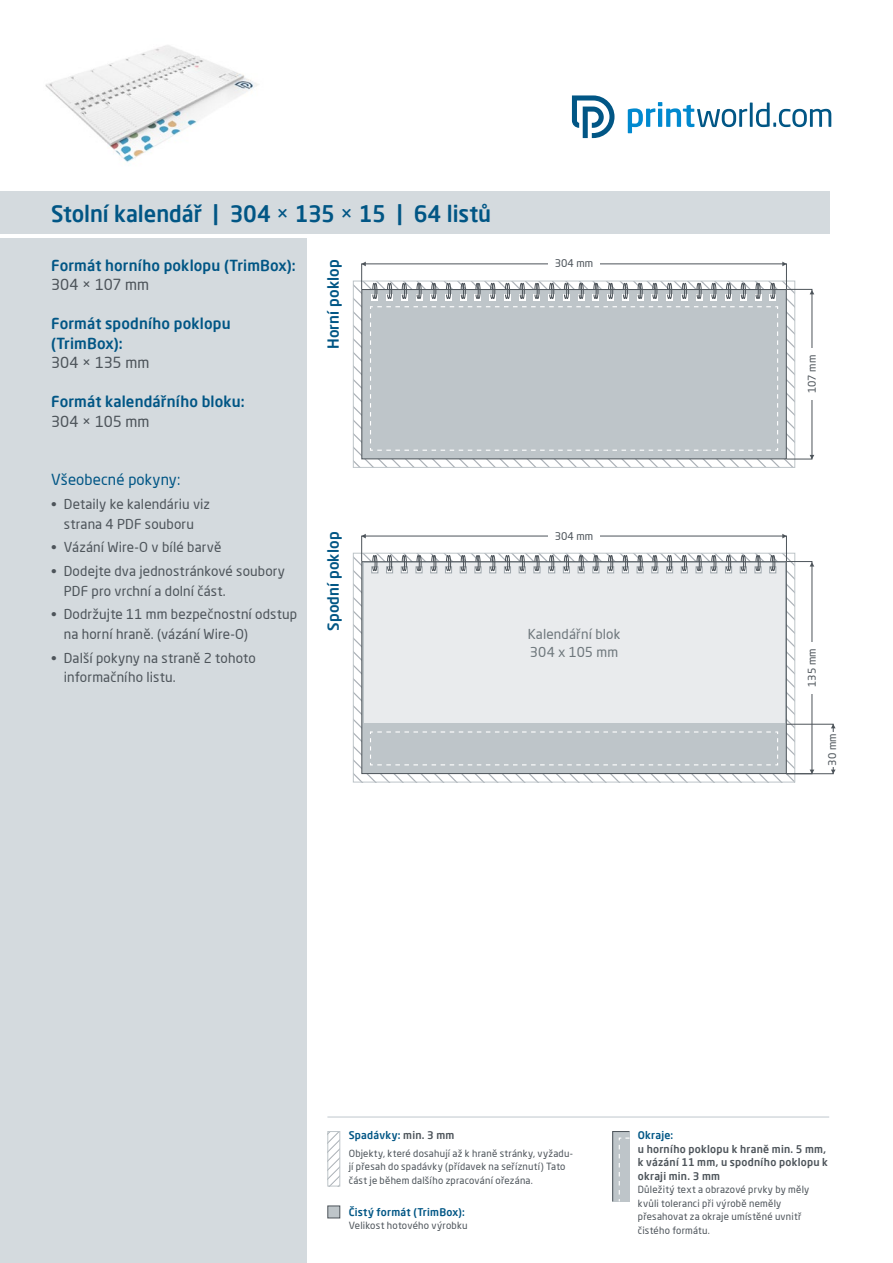
<style>
.page{position:relative;width:893px;height:1263px;background:#fff}
.page>*{position:absolute;margin:0;border:0;box-sizing:border-box;transform-origin:0 0}
.t1{font:500 22.5px "Neo Sans Pro";letter-spacing:-.005em;color:#015685}
.t2{font:500 15px/19.5px "Neo Sans Pro";letter-spacing:.01em;color:#015685}
.t3{font:15px "Neo Sans Pro";color:#4d545a}
.t4{font:15px "Neo Sans Pro";letter-spacing:.01em;color:#015685}
.t5{font:13.5px/19.5px "Neo Sans Pro";letter-spacing:.01em;color:#4d545a}
.t6{font:13.5px/18px "Neo Sans Pro";letter-spacing:.01em;color:#6e777c}
.t7{font:500 10.5px/13.5px "Neo Sans Pro";letter-spacing:.025em;color:#4d545a}
.t8{font:500 10.5px "Neo Sans Pro";letter-spacing:.025em;color:#015685}
.t9{font:10.5px "Neo Sans Pro";color:#4d545a}
.t10{font:9.75px/13.5px "Neo Sans Pro";letter-spacing:.025em;color:#4d545a}
.s1{font-weight:400}
.s2{color:#4d545a}
</style>
<div class="page">
<svg style="left:628px;top:102px;width:203px;height:31px"></svg>
<svg style="left:572px;top:96px;width:42px;height:42px"></svg>
<div style="left:0;top:238px;width:306px;height:1025px;background:#d4dade"></div>
<div style="left:0;top:191px;width:829px;height:43px;background:#d4dade"></div>
<svg style="left:329px;top:1133px;width:9px;height:51px"></svg>
<div style="left:327px;top:1131px;width:13px;height:55px;border:1px solid #bec5c9"></div>
<svg style="left:612px;top:1131px;width:18px;height:71px"></svg>
<hr style="left:327px;top:1116px;width:502px;height:2px;background:#d4dade">
<div style="left:327px;top:1205px;width:13px;height:13px;background:#bec5c9;border:1px solid #4d545a"></div>
<svg style="left:810px;top:290px;width:4px;height:4px"></svg>
<svg style="left:810px;top:562px;width:4px;height:4px"></svg>
<svg style="left:810px;top:455px;width:4px;height:4px"></svg>
<svg style="left:810px;top:769px;width:4px;height:3px"></svg>
<svg style="left:361px;top:262px;width:5px;height:4px"></svg>
<svg style="left:361px;top:534px;width:5px;height:4px"></svg>
<svg style="left:782px;top:262px;width:5px;height:4px"></svg>
<svg style="left:782px;top:534px;width:5px;height:4px"></svg>
<svg style="left:353px;top:281px;width:442px;height:186px;background:#c1c7cb"></svg>
<svg style="left:353px;top:553px;width:442px;height:229px;background:#dcdfe1"></svg>
<div style="left:786px;top:724px;width:47px;height:50px;border:1px solid #4d545a"></div>
<svg style="left:831px;top:724px;width:5px;height:4px"></svg>
<svg style="left:831px;top:769px;width:5px;height:5px"></svg>
<div style="left:828px;top:732px;width:9px;height:34px;background:#fff"></div>
<img style="left:45px;top:45px;width:213px;height:118px">
<h1 class="t1" style="left:51px;top:200px;width:442px">Stolní kalendář | 304 <span class="s1">×</span> 135 <span class="s1">×</span> 15 | 64 listů</h1>
<h2 class="t2" style="left:51px;top:255px;width:246px">Formát horního poklopu (TrimBox):</h2>
<h2 class="t3" style="left:51px;top:276px;width:100px">304 × 107 mm</h2>
<h2 class="t2" style="left:51px;top:314px;width:181px">Formát spodního poklopu (TrimBox):</h2>
<h2 class="t3" style="left:51px;top:354px;width:100px">304 × 135 mm</h2>
<h2 class="t2" style="left:51px;top:392px;width:195px">Formát kalendářního bloku:</h2>
<h2 class="t3" style="left:51px;top:412px;width:100px">304 × 105 mm</h2>
<h2 class="t4" style="left:51px;top:471px;width:131px">Všeobecné pokyny:</h2>
<h3 class="t5" style="left:51px;top:494px;width:161px;text-align:center">• Detaily ke kalendáriu viz strana 4 PDF souboru</h3>
<h3 class="t5" style="left:51px;top:537px;width:172px">• Vázání Wire-O v bílé barvě</h3>
<h3 class="t5" style="left:64px;top:561px;width:223px;text-indent:-13px">• Dodejte dva jednostránkové soubory<br>PDF pro vrchní a dolní část.</h3>
<h3 class="t5" style="left:64px;top:604px;width:235px;text-indent:-13px">• Dodržujte 11 mm bezpečnostní odstup na horní hraně. (vázání Wire-O)</h3>
<h3 class="t5" style="left:64px;top:648px;width:193px;text-indent:-13px">• Další pokyny na straně 2 tohoto informačního listu.</h3>
<h2 class="t2" style="left:323px;top:349px;width:91px;rotate:-90deg">Horní poklop</h2>
<h2 class="t2" style="left:323px;top:631px;width:101px;rotate:-90deg">Spodní poklop</h2>
<p class="t9" style="left:555px;top:257px;width:40px">304 mm</p>
<p class="t9" style="left:555px;top:529px;width:40px">304 mm</p>
<h3 class="t6" style="left:528px;top:625px;width:94px">Kalendářní blok<br>304 x 105 mm</h3>
<p class="t9" style="left:806px;top:393px;width:40px;rotate:-90deg">107 mm</p>
<p class="t9" style="left:806px;top:687px;width:40px;rotate:-90deg">135 mm</p>
<p class="t9" style="left:826px;top:765px;width:34px;rotate:-90deg">30 mm</p>
<p class="t8" style="left:349px;top:1129px;width:107px">Spadávky: <span class="s2">min. 3 mm</span></p>
<p class="t10" style="left:349px;top:1146px;width:226px">Objekty, které dosahují až k hraně stránky, vyžadu&shy;jí přesah do spadávky (přídavek na seříznutí) Tato část je během dalšího zpracování ořezána.</p>
<p class="t8" style="left:349px;top:1205px;width:118px">Čistý formát (TrimBox):</p>
<p class="t10" style="left:349px;top:1219px;width:120px">Velikost hotového výrobku</p>
<p class="t8" style="left:638px;top:1129px;width:37px">Okraje:</p>
<p class="t7" style="left:638px;top:1142px;width:192px">u horního poklopu k hraně min. 5 mm, k vázání 11 mm, u spodního poklopu k okraji min. 3 mm</p>
<p class="t10" style="left:638px;top:1183px;width:173px">Důležitý text a obrazové prvky by měly kvůli toleranci při výrobě neměly přesahovat za okraje umístěné uvnitř čistého formátu.</p>
</div>
